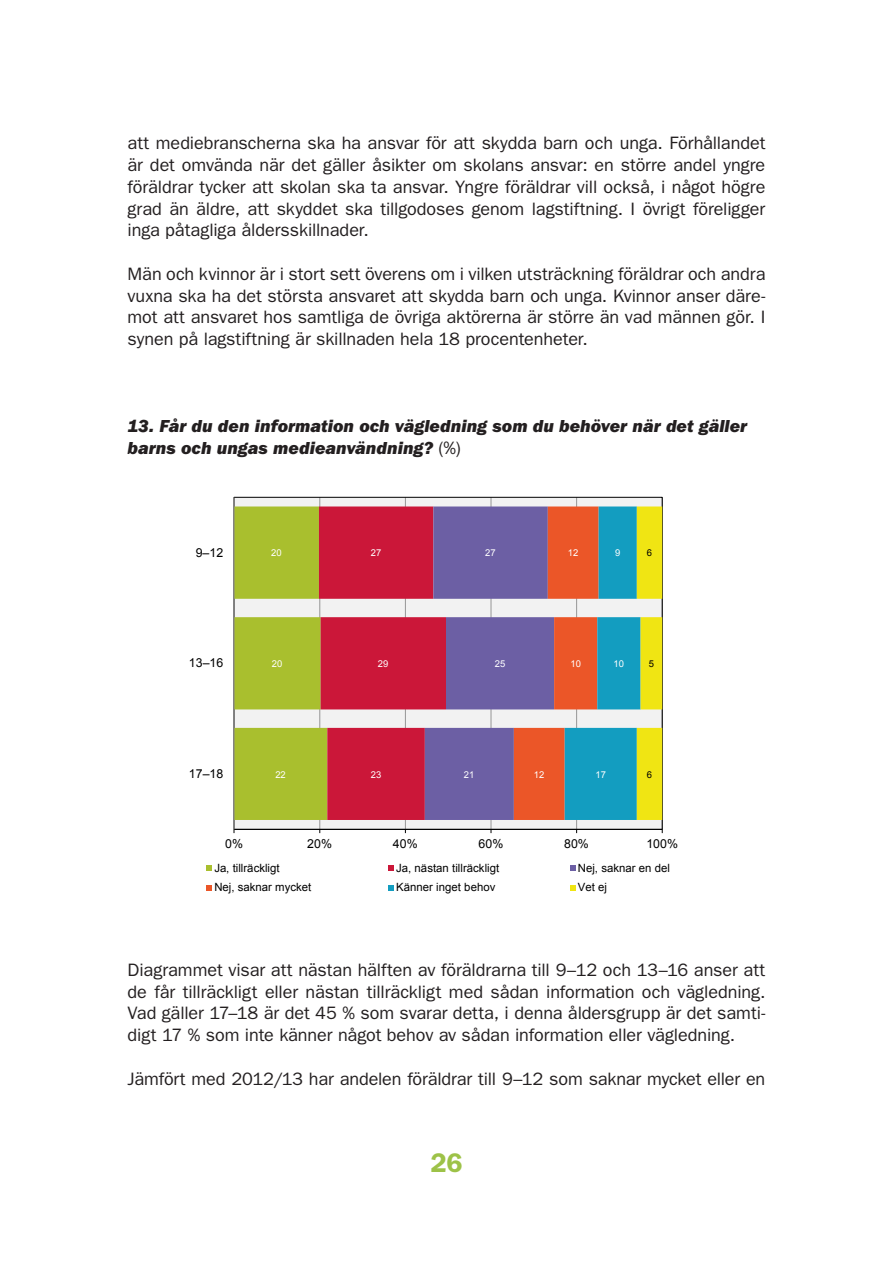
<style>
.page{position:relative;width:893px;height:1263px;background:#fff}
.page>*{position:absolute;margin:0;border:0;box-sizing:border-box;transform-origin:0 0}
.t1{font:600 27px "Franklin Gothic";color:#9dc248}
.t2{font:18px/21.8px "Franklin Gothic";letter-spacing:-.005em;color:#231f20;text-align:justify}
.Diagramrubrik{font:italic 800 18px/21.8px "Franklin Gothic";color:#231f20}
.t3{font:12.3px "Arial";color:#000}
.t4{font:11.4px "Arial";color:#000}
.t5{font:9.45px "Arial";letter-spacing:.005em;color:#fff}
.t6{font:9.45px "Arial";color:#000}
.s1{font-weight:400;font-style:normal}
.s2{font-style:inherit}
</style>
<div class="page">
<div style="left:234px;top:497px;width:428px;height:332px;background:#f2f2f2"></div>
<hr style="left:320px;top:497px;width:1px;height:332px;background:#969696">
<hr style="left:405px;top:497px;width:1px;height:332px;background:#969696">
<hr style="left:491px;top:497px;width:1px;height:332px;background:#969696">
<hr style="left:576px;top:497px;width:1px;height:332px;background:#969696">
<hr style="left:662px;top:497px;width:1px;height:332px;background:#969696">
<svg style="left:234px;top:506px;width:428px;height:314px;background:#a67d6e"></svg>
<hr style="left:234px;top:829px;width:428px;height:1px;background:#000">
<hr style="left:233px;top:497px;width:1px;height:332px;background:#868686">
<svg style="left:206px;top:865px;width:6px;height:6px"></svg>
<svg style="left:388px;top:865px;width:6px;height:6px"></svg>
<svg style="left:570px;top:865px;width:5px;height:6px"></svg>
<svg style="left:206px;top:885px;width:6px;height:5px"></svg>
<svg style="left:388px;top:885px;width:6px;height:5px"></svg>
<svg style="left:570px;top:885px;width:5px;height:5px"></svg>
<p class="t2" style="left:128px;top:132px;width:639px">att mediebranscherna ska ha ansvar för att skydda barn och unga. Förhållandet är det omvända när det gäller åsikter om skolans ansvar: en större andel yngre föräldrar tycker att skolan ska ta ansvar. Yngre föräldrar vill också, i något högre grad än äldre, att skyddet ska tillgodoses genom lagstiftning. I övrigt föreligger inga påtagliga åldersskillnader.</p>
<p class="t2" style="left:128px;top:262px;width:639px">Män och kvinnor är i stort sett överens om i vilken utsträckning föräldrar och andra vuxna ska ha det största ansvaret att skydda barn och unga. Kvinnor anser däre&shy;mot att ansvaret hos samtliga de övriga aktörerna är större än vad männen gör. I synen på lagstiftning är skillnaden hela 18 procentenheter.</p>
<p class="Diagramrubrik" style="left:128px;top:415px;width:621px">13. Får du den information och vägledning som du behöver när det gäller barns och ungas medieanvändning? <span class="s1">(%)</span></p>
<p class="t3" style="left:196px;top:544px;width:29px">9<span class="s2">–</span>12</p>
<p class="t5" style="left:271px;top:547px;width:12px">20</p>
<p class="t5" style="left:371px;top:547px;width:12px">27</p>
<p class="t5" style="left:485px;top:547px;width:12px">27</p>
<p class="t5" style="left:568px;top:547px;width:12px">12</p>
<p class="t5" style="left:615px;top:547px;width:7px">9</p>
<p class="t6" style="left:647px;top:547px;width:7px">6</p>
<p class="t3" style="left:189px;top:655px;width:36px">13<span class="s2">–</span>16</p>
<p class="t5" style="left:272px;top:657px;width:12px">20</p>
<p class="t5" style="left:378px;top:657px;width:12px">29</p>
<p class="t5" style="left:495px;top:657px;width:12px">25</p>
<p class="t5" style="left:570px;top:657px;width:12px">10</p>
<p class="t5" style="left:614px;top:657px;width:12px">10</p>
<p class="t6" style="left:649px;top:657px;width:7px">5</p>
<p class="t3" style="left:189px;top:766px;width:36px">17<span class="s2">–</span>18</p>
<p class="t5" style="left:275px;top:768px;width:12px">22</p>
<p class="t5" style="left:371px;top:768px;width:12px">23</p>
<p class="t5" style="left:464px;top:768px;width:12px">21</p>
<p class="t5" style="left:534px;top:768px;width:12px">12</p>
<p class="t5" style="left:595px;top:768px;width:12px">17</p>
<p class="t6" style="left:647px;top:768px;width:7px">6</p>
<p class="t3" style="left:225px;top:836px;width:19px">0%</p>
<p class="t3" style="left:307px;top:836px;width:26px">20%</p>
<p class="t3" style="left:393px;top:836px;width:26px">40%</p>
<p class="t3" style="left:479px;top:836px;width:26px">60%</p>
<p class="t3" style="left:564px;top:836px;width:26px">80%</p>
<p class="t3" style="left:646px;top:836px;width:33px">100%</p>
<p class="t4" style="left:214px;top:860px;width:67px">Ja, tillräckligt</p>
<p class="t4" style="left:396px;top:860px;width:105px">Ja, nästan tillräckligt</p>
<p class="t4" style="left:578px;top:860px;width:94px">Nej, saknar en del</p>
<p class="t4" style="left:214px;top:880px;width:99px">Nej, saknar mycket</p>
<p class="t4" style="left:396px;top:880px;width:101px">Känner inget behov</p>
<p class="t4" style="left:578px;top:880px;width:31px">Vet ej</p>
<p class="t2" style="left:128px;top:958px;width:639px">Diagrammet visar att nästan hälften av föräldrarna till 9–12 och 13–16 anser att de får tillräckligt eller nästan tillräckligt med sådan information och vägledning.<br>Vad gäller 17–18 är det 45 % som svarar detta, i denna åldersgrupp är det samti&shy;digt 17 % som inte känner något behov av sådan information eller vägledning.</p>
<p class="t2" style="left:128px;top:1067px;width:639px">Jämfört med 2012/13 har andelen föräldrar till 9–12 som saknar mycket eller en</p>
<h1 class="t1" style="left:430px;top:1146px;width:34px">26</h1>
</div>
